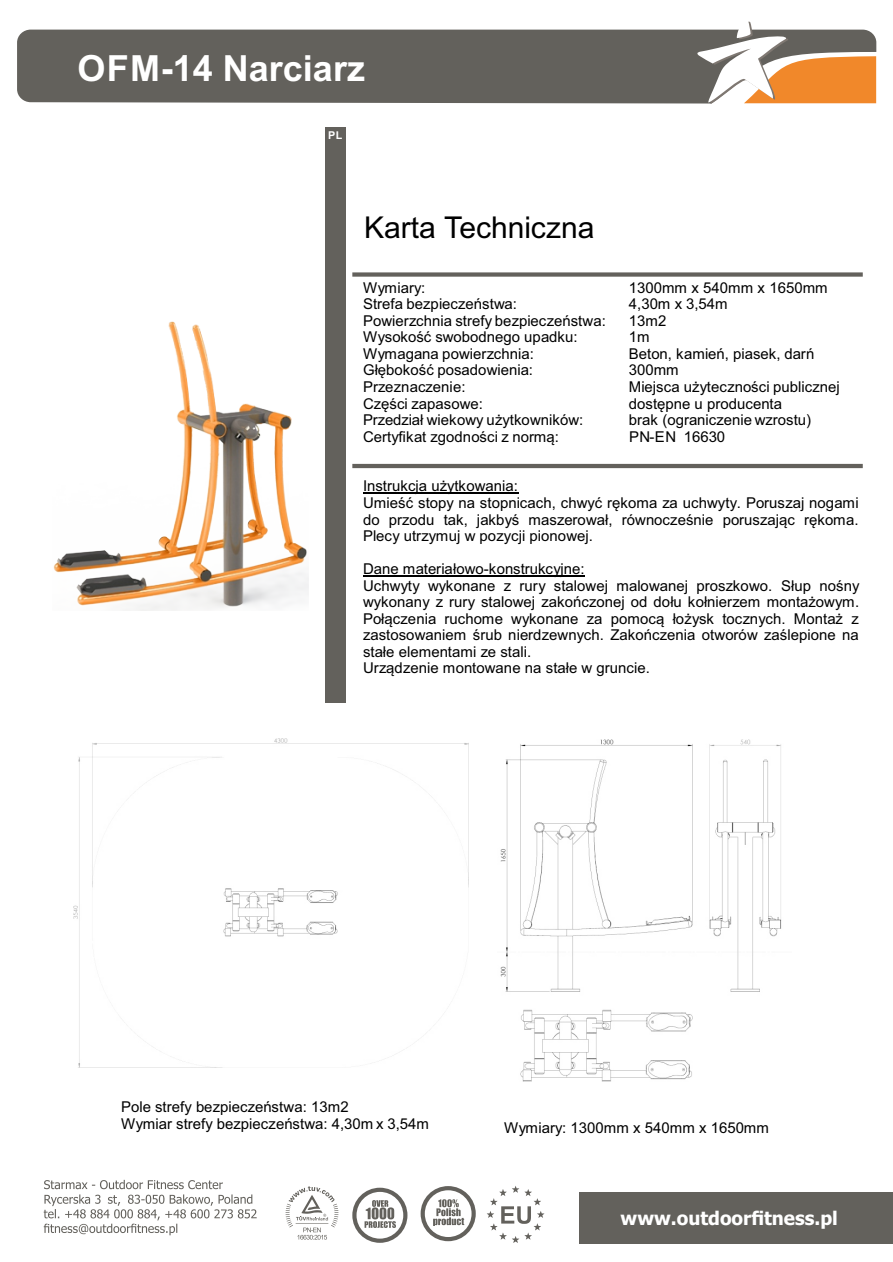
<style>
.page{position:relative;width:893px;height:1262px;background:#fff}
.page>*{position:absolute;margin:0;border:0;box-sizing:border-box;transform-origin:0 0}
.t1{font:700 36px "Arial";color:#fff}
.t2{font:30px "Arial";color:#000}
.t3{font:700 18.75px "Tahoma";color:#fff}
.t4{font:15px/16.6px "Arial";color:#000}
.t5{font:700 10.8px "Arial";color:#fff}
</style>
<div class="page">
<div style="left:352px;top:272px;width:510px;height:5px;background:#63615c"></div>
<hr style="left:352px;top:464px;width:510px;height:4px;background:#63615c">
<hr style="left:363px;top:492px;width:155px;height:2px;background:#000">
<hr style="left:363px;top:575px;width:222px;height:1px;background:#000">
<img style="left:73px;top:739px;width:395px;height:328px">
<img style="left:500px;top:739px;width:282px;height:342px">
<div style="left:17px;top:30px;width:679px;height:73px;background:#63615c"></div>
<div style="left:578px;top:1192px;width:315px;height:51px;background:#63615c"></div>
<svg style="left:44px;top:1179px;width:213px;height:56px"></svg>
<svg style="left:487px;top:1186px;width:57px;height:57px"></svg>
<svg style="left:285px;top:1186px;width:53px;height:53px"></svg>
<svg style="left:420px;top:1186px;width:55px;height:55px"></svg>
<svg style="left:352px;top:1187px;width:55px;height:55px"></svg>
<div style="left:325px;top:127px;width:21px;height:576px;background:#63615c"></div>
<svg style="left:696px;top:21px;width:180px;height:83px"></svg>
<img style="left:53px;top:321px;width:256px;height:290px">
<h1 class="t1" style="left:78px;top:54px;width:289px">OFM-14 Narciarz</h1>
<p class="t5" style="left:328px;top:131px;width:16px">PL</p>
<h2 class="t2" style="left:364px;top:216px;width:232px">Karta Techniczna</h2>
<p class="t4" style="left:363px;top:280px;width:64px">Wymiary:</p>
<p class="t4" style="left:629px;top:280px;width:200px">1300mm x 540mm x 1650mm</p>
<p class="t4" style="left:363px;top:297px;width:155px">Strefa bezpieczeństwa:</p>
<p class="t4" style="left:629px;top:297px;width:100px">4,30m x 3,54m</p>
<p class="t4" style="left:363px;top:314px;width:244px">Powierzchnia strefy bezpieczeństwa:</p>
<p class="t4" style="left:629px;top:314px;width:39px">13m2</p>
<p class="t4" style="left:363px;top:330px;width:216px">Wysokość swobodnego upadku:</p>
<p class="t4" style="left:629px;top:330px;width:22px">1m</p>
<p class="t4" style="left:363px;top:346px;width:172px">Wymagana powierzchnia:</p>
<p class="t4" style="left:629px;top:346px;width:187px">Beton, kamień, piasek, darń</p>
<p class="t4" style="left:363px;top:363px;width:171px">Głębokość posadowienia:</p>
<p class="t4" style="left:629px;top:363px;width:51px">300mm</p>
<p class="t4" style="left:363px;top:379px;width:104px">Przeznaczenie:</p>
<p class="t4" style="left:629px;top:379px;width:212px">Miejsca użyteczności publicznej</p>
<p class="t4" style="left:363px;top:396px;width:121px">Części zapasowe:</p>
<p class="t4" style="left:629px;top:396px;width:155px">dostępne u producenta</p>
<p class="t4" style="left:363px;top:413px;width:222px">Przedział wiekowy użytkowników:</p>
<p class="t4" style="left:629px;top:413px;width:184px">brak (ograniczenie wzrostu)</p>
<p class="t4" style="left:363px;top:429px;width:197px">Certyfikat zgodności z normą:</p>
<p class="t4" style="left:629px;top:429px;width:98px">PN-EN 16630</p>
<p class="t4" style="left:363px;top:479px;width:497px">Instrukcja użytkowania:<br>Umieść stopy na stopnicach, chwyć rękoma za uchwyty. Poruszaj nogami do przodu tak, jakbyś maszerował, równocześnie poruszając rękoma.<br>Plecy utrzymuj w pozycji pionowej.</p>
<p class="t4" style="left:363px;top:561px;width:498px">Dane materiałowo-konstrukcyjne:<br>Uchwyty wykonane z rury stalowej malowanej proszkowo. Słup nośny wykonany z rury stalowej zakończonej od dołu kołnierzem montażowym.<br>Połączenia ruchome wykonane za pomocą łożysk tocznych. Montaż z zastosowaniem śrub nierdzewnych. Zakończenia otworów zaślepione na stałe elementami ze stali.<br>Urządzenie montowane na stałe w gruncie.</p>
<p class="t4" style="left:121px;top:1099px;width:309px">Pole strefy bezpieczeństwa: 13m2<br>Wymiar strefy bezpieczeństwa: 4,30m x 3,54m</p>
<p class="t4" style="left:504px;top:1120px;width:266px">Wymiary: 1300mm x 540mm x 1650mm</p>
<p class="t3" style="left:620px;top:1210px;width:219px">www.outdoorfitness.pl</p>
</div>
